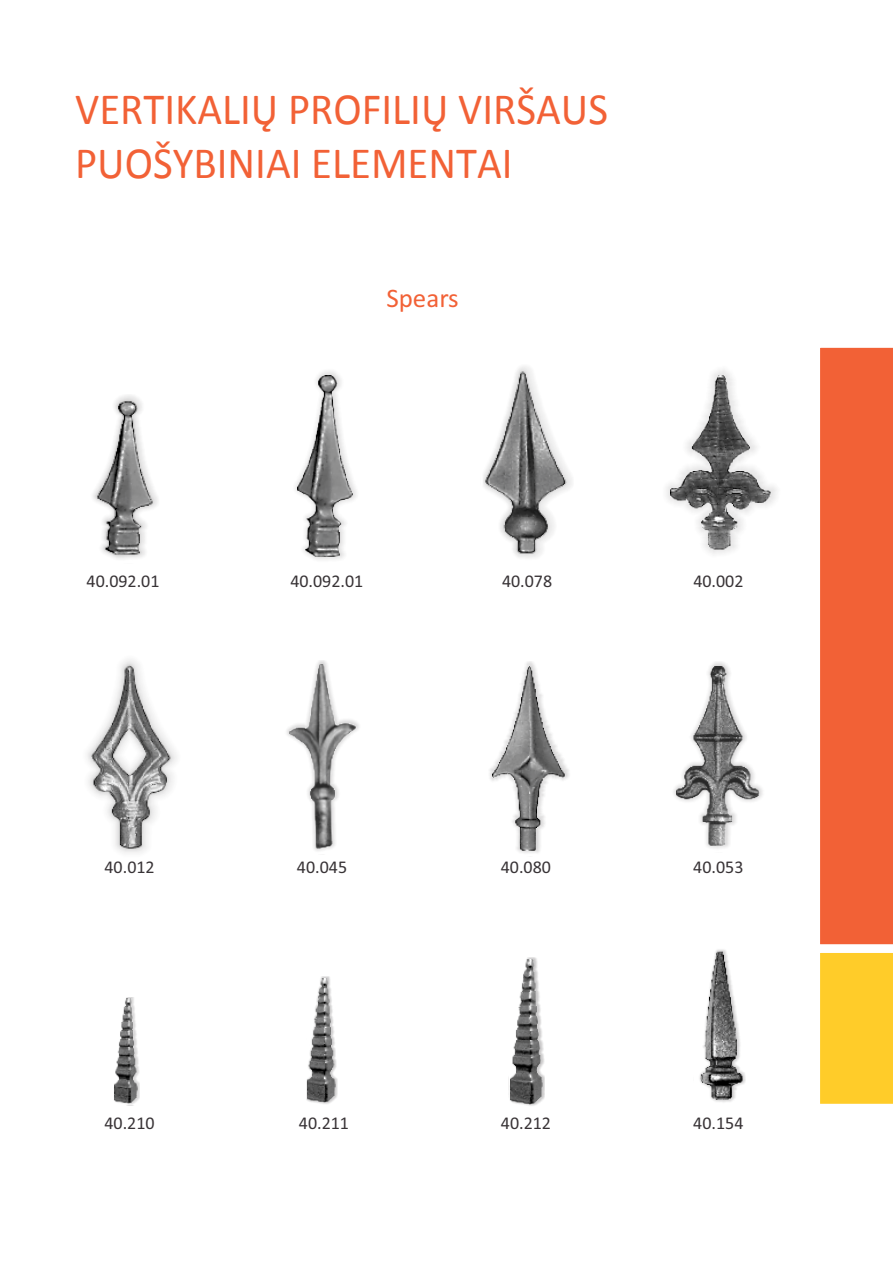
<style>
.page{position:relative;width:893px;height:1263px;background:#fff}
.page>*{position:absolute;margin:0;border:0;box-sizing:border-box;transform-origin:0 0}
.t1{font:45px/54.9px "Calibri";color:#f26136;scale:.95 1}
.t2{font:27px "Calibri";color:#f26136}
.t3{font:18px "Calibri";color:#383336}
</style>
<div class="page">
<div style="left:306px;top:976px;width:31px;height:128px;background:#383336;opacity:.27"></div>
<img style="left:308px;top:978px;width:27px;height:125px">
<div style="left:509px;top:957px;width:36px;height:150px;background:#383336;opacity:.29"></div>
<img style="left:511px;top:960px;width:32px;height:144px">
<div style="left:694px;top:945px;width:52px;height:158px;background:#383336;opacity:.29"></div>
<img style="left:697px;top:948px;width:46px;height:152px">
<img style="left:87px;top:659px;width:90px;height:194px">
<img style="left:670px;top:375px;width:102px;height:176px">
<img style="left:289px;top:665px;width:67px;height:184px">
<img style="left:493px;top:666px;width:73px;height:185px">
<img style="left:677px;top:666px;width:82px;height:180px">
<img style="left:297px;top:375px;width:55px;height:182px">
<img style="left:94px;top:399px;width:62px;height:160px">
<img style="left:484px;top:368px;width:86px;height:190px">
<div style="left:113px;top:997px;width:27px;height:108px;background:#383336;opacity:.2"></div>
<img style="left:115px;top:998px;width:23px;height:106px">
<div style="left:820px;top:347px;width:73px;height:597px;background:#f26136"></div>
<svg style="left:820px;top:944px;width:73px;height:160px"></svg>
<h1 class="t1" style="left:75px;top:81px;width:562px">VERTIKALIŲ PROFILIŲ VIRŠAUS<br>PUOŠYBINIAI ELEMENTAI</h1>
<h2 class="t2" style="left:386px;top:287px;width:74px">Spears</h2>
<p class="t3" style="left:87px;top:573px;width:74px">40.092.01</p>
<p class="t3" style="left:290px;top:573px;width:74px">40.092.01</p>
<p class="t3" style="left:502px;top:573px;width:52px">40.078</p>
<p class="t3" style="left:693px;top:573px;width:52px">40.002</p>
<p class="t3" style="left:105px;top:859px;width:52px">40.012</p>
<p class="t3" style="left:297px;top:859px;width:52px">40.045</p>
<p class="t3" style="left:501px;top:859px;width:52px">40.080</p>
<p class="t3" style="left:693px;top:859px;width:52px">40.053</p>
<p class="t3" style="left:104px;top:1115px;width:52px">40.210</p>
<p class="t3" style="left:299px;top:1115px;width:52px">40.211</p>
<p class="t3" style="left:501px;top:1115px;width:52px">40.212</p>
<p class="t3" style="left:693px;top:1115px;width:52px">40.154</p>
</div>
